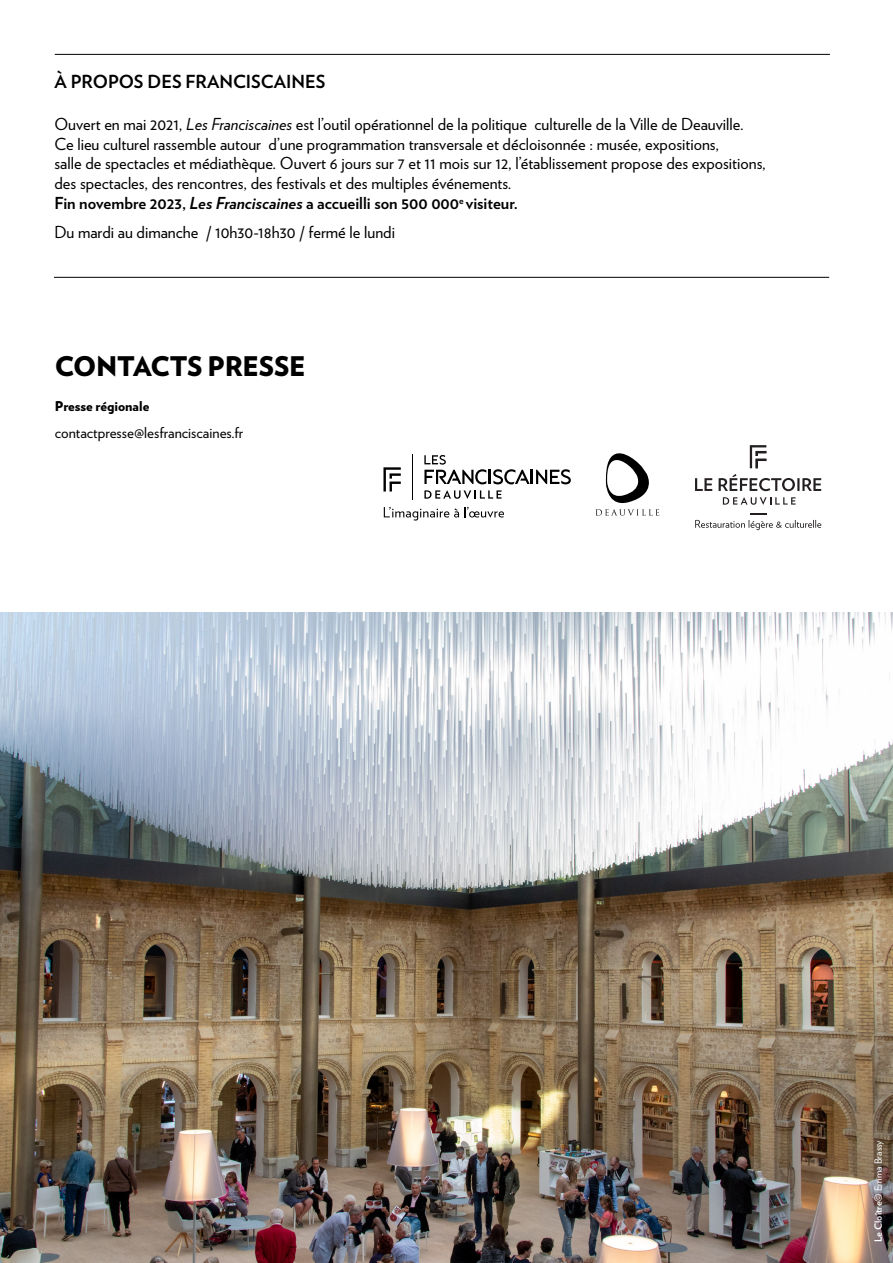
<style>
.page{position:relative;width:893px;height:1263px;background:#fff}
.page>*{position:absolute;margin:0;border:0;box-sizing:border-box;transform-origin:0 0}
.t1{font:900 27px "Verlag";letter-spacing:-.01em;color:#000}
.t2{font:700 18px "Verlag";color:#000}
.t3{font:16.5px "Verlag";color:#000}
.t4{font:700 16.5px "Verlag";color:#000}
.t5{font:15px "Verlag";color:#000}
.t6{font:900 13.5px "Verlag";color:#000}
.t7{font:9.9px "Verlag";color:#fff}
.s1{font-style:italic}
.s2{font-weight:700}
</style>
<div class="page">
<svg style="left:424px;top:490px;width:77px;height:9px"></svg>
<svg style="left:383px;top:467px;width:18px;height:24px"></svg>
<hr style="left:412px;top:455px;width:1px;height:45px;background:#000">
<svg style="left:424px;top:455px;width:147px;height:29px"></svg>
<svg style="left:384px;top:507px;width:120px;height:13px"></svg>
<svg style="left:596px;top:453px;width:63px;height:63px"></svg>
<img style="left:0;top:612px;width:893px;height:651px">
<hr style="left:54px;top:277px;width:775px;height:1px;background:#000">
<hr style="left:55px;top:54px;width:775px;height:1px;background:#000">
<svg style="left:723px;top:497px;width:73px;height:8px"></svg>
<svg style="left:750px;top:445px;width:16px;height:23px"></svg>
<svg style="left:695px;top:474px;width:127px;height:17px"></svg>
<svg style="left:695px;top:513px;width:126px;height:17px"></svg>
<p class="t2" style="left:55px;top:68px;width:272px">À PROPOS DES FRANCISCAINES</p>
<p class="t3" style="left:55px;top:112px;width:691px">Ouvert en mai 2021, <span class="s1">Les Franciscaines</span> est l’outil opérationnel de la politique culturelle de la Ville de Deauville.</p>
<p class="t3" style="left:55px;top:131px;width:666px">Ce lieu culturel rassemble autour d’une programmation transversale et décloisonnée : musée, expositions,</p>
<p class="t3" style="left:55px;top:151px;width:713px">salle de spectacles et médiathèque. Ouvert 6 jours sur 7 et 11 mois sur 12, l’établissement propose des expositions,</p>
<p class="t3" style="left:55px;top:171px;width:458px">des spectacles, des rencontres, des festivals et des multiples événements.</p>
<p class="t4" style="left:55px;top:190px;width:465px">Fin novembre 2023, <span class="s1">Les Franciscaines</span> a accueilli son 500 000<sup>e</sup> visiteur.</p>
<p class="t3" style="left:55px;top:220px;width:342px">Du mardi au dimanche / 10h30-18h30 / fermé le lundi</p>
<p class="t1" style="left:55px;top:344px;width:253px">CONTACTS PRESSE</p>
<p class="t6" style="left:55px;top:395px;width:96px">Presse régionale</p>
<p class="t5" style="left:55px;top:421px;width:190px">contactpresse@lesfranciscaines.fr</p>
<p class="t7" style="left:871px;top:1242px;width:103px;rotate:-90deg"><span class="s2">Le Cloître</span>© Emma Brassy</p>
</div>
